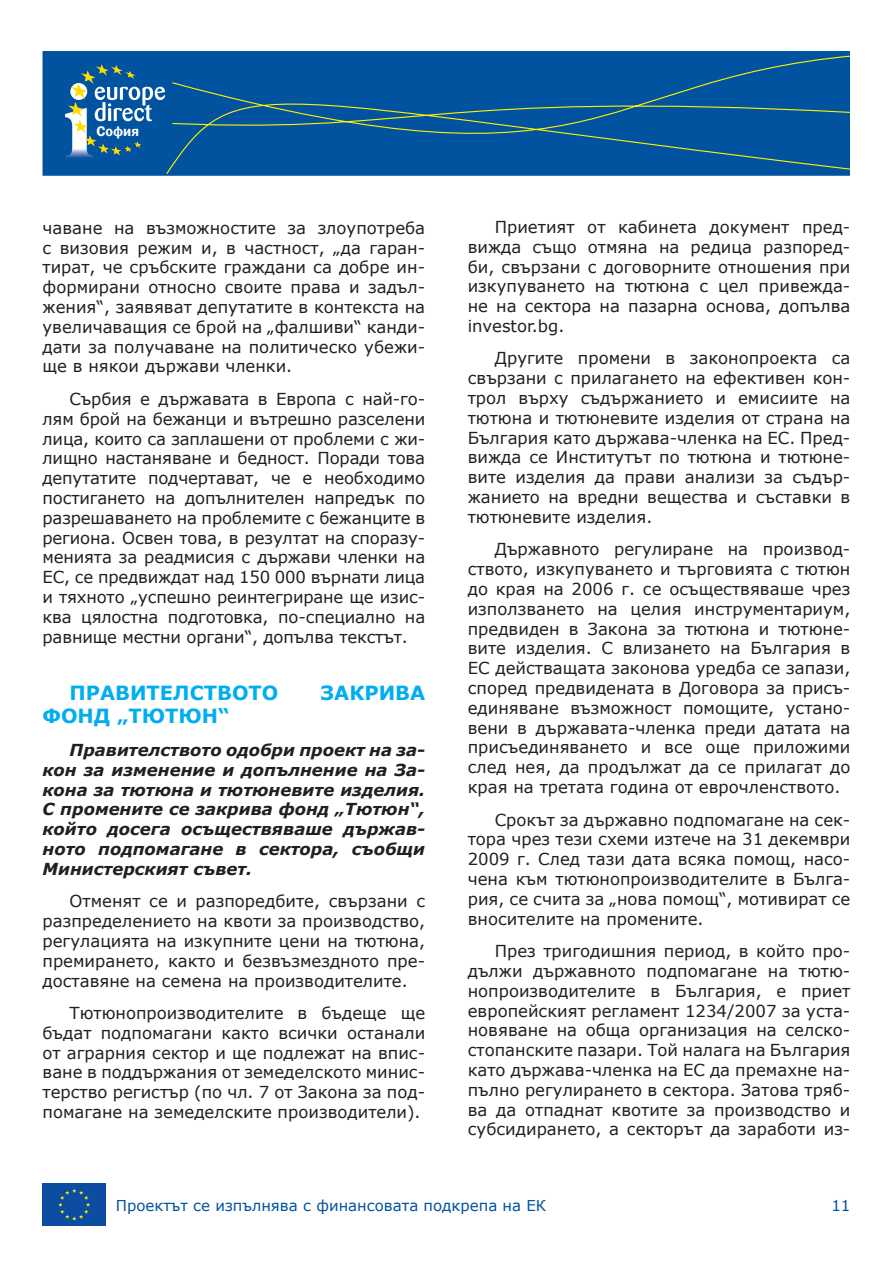
<style>
.page{position:relative;width:893px;height:1263px;background:#fff}
.page>*{position:absolute;margin:0;border:0;box-sizing:border-box;transform-origin:0 0}
.t1{font:700 19.5px "Verdana";color:#00aeef}
.t2{font:16.5px/19.8px "Verdana";color:#231f20;text-align:justify}
.t3{font:italic 700 16.5px/19.8px "Verdana";color:#231f20;text-align:justify}
.t4{font:15px "Verdana";color:#0153a0}
.t5{font:600 14.25px "Franklin Gothic";color:#fff}
</style>
<div class="page">
<div style="left:43px;top:51px;width:807px;height:125px;background:#0153a0"></div>
<svg style="left:128px;top:55px;width:722px;height:121px"></svg>
<div style="left:57px;top:57px;width:115px;height:110px;background:#0153a0;border-radius:10px"></div>
<svg style="left:65px;top:64px;width:100px;height:94px"></svg>
<div style="left:43px;top:1183px;width:63px;height:43px;background:#0d4da1"></div>
<svg style="left:58px;top:1189px;width:32px;height:31px"></svg>
<p class="t5" style="left:96px;top:123px;width:44px">София</p>
<p class="t2" style="left:43px;top:218px;width:384px">чаване на възможностите за злоупотреба с визовия режим и, в частност, „да гаран&shy;тират, че сръбските граждани са добре ин&shy;формирани относно своите права и задъл&shy;жения“, заявяват депутатите в контекста на увеличаващия се брой на „фалшиви“ канди&shy;дати за получаване на политическо убежи&shy;ще в някои държави членки.</p>
<p class="t2" style="left:43px;top:389px;width:384px;text-indent:27px">Сърбия е държавата в Европа с най-го&shy;лям брой на бежанци и вътрешно разселени лица, които са заплашени от проблеми с жи&shy;лищно настаняване и бедност. Поради това депутатите подчертават, че е необходимо постигането на допълнителен напредък по разрешаването на проблемите с бежанците в региона. Освен това, в резултат на споразу&shy;менията за реадмисия с държави членки на ЕС, се предвиждат над 150 000 върнати лица и тяхното „успешно реинтегриране ще изис&shy;ква цялостна подготовка, по-специално на равнище местни органи“, допълва текстът.</p>
<p class="t1" style="left:70px;top:679px;width:210px">П равителството</p>
<p class="t1" style="left:320px;top:679px;width:106px">закрива</p>
<p class="t1" style="left:43px;top:702px;width:188px">фонд „Тютюн“</p>
<p class="t3" style="left:43px;top:740px;width:384px;text-indent:27px">Правителството одобри проект на за&shy;кон за изменение и допълнение на За&shy;кона за тютюна и тютюневите изделия.<br>С промените се закрива фонд „Тютюн“, който досега осъществяваше държав&shy;ното подпомагане в сектора, съобщи Министерският съвет.</p>
<p class="t2" style="left:43px;top:891px;width:384px;text-indent:27px">Отменят се и разпоредбите, свързани с разпределението на квоти за производство, регулацията на изкупните цени на тютюна, премирането, както и безвъзмездното пре&shy;доставяне на семена на производителите.</p>
<p class="t2" style="left:43px;top:1003px;width:384px;text-indent:27px">Тютюнопроизводителите в бъдеще ще бъдат подпомагани както всички останали от аграрния сектор и ще подлежат на впис&shy;ване в поддържания от земеделското минис&shy;терство регистър (по чл. 7 от Закона за под&shy;помагане на земеделските производители).</p>
<p class="t2" style="left:468px;top:217px;width:384px;text-indent:27px">Приетият от кабинета документ пред&shy;вижда също отмяна на редица разпоред&shy;би, свързани с договорните отношения при изкупуването на тютюна с цел привежда&shy;не на сектора на пазарна основа, допълва investor.bg.</p>
<p class="t2" style="left:468px;top:348px;width:384px;text-indent:27px">Другите промени в законопроекта са свързани с прилагането на ефективен кон&shy;трол върху съдържанието и емисиите на тютюна и тютюневите изделия от страна на България като държава-членка на ЕС. Пред&shy;вижда се Институтът по тютюна и тютюне&shy;вите изделия да прави анализи за съдър&shy;жанието на вредни вещества и съставки в тютюневите изделия.</p>
<p class="t2" style="left:468px;top:539px;width:384px;text-indent:27px">Държавното регулиране на производ&shy;ството, изкупуването и търговията с тютюн до края на 2006 г. се осъществяваше чрез използването на целия инструментариум, предвиден в Закона за тютюна и тютюне&shy;вите изделия. С влизането на България в ЕС действащата законова уредба се запази, според предвидената в Договора за присъ&shy;единяване възможност помощите, устано&shy;вени в държавата-членка преди датата на присъединяването и все още приложими след нея, да продължат да се прилагат до края на третата година от еврочленството.</p>
<p class="t2" style="left:468px;top:809px;width:384px;text-indent:27px">Срокът за държавно подпомагане на сек&shy;тора чрез тези схеми изтече на 31 декември 2009 г. След тази дата всяка помощ, насо&shy;чена към тютюнопроизводителите в Бълга&shy;рия, се счита за „нова помощ“, мотивират се вносителите на промените.</p>
<p class="t2" style="left:468px;top:941px;width:384px;text-indent:27px">През тригодишния период, в който про&shy;дължи държавното подпомагане на тютю&shy;нопроизводителите в България, е приет европейският регламент 1234/2007 за уста&shy;новяване на обща организация на селско&shy;стопанските пазари. Той налага на България като държава-членка на ЕС да премахне на&shy;пълно регулирането в сектора. Затова тряб&shy;ва да отпаднат квотите за производство и субсидирането, а секторът да заработи из-</p>
<p class="t4" style="left:116px;top:1195px;width:432px">Проектът се изпълнява с финансовата подкрепа на ЕК</p>
<p class="t4" style="left:831px;top:1195px;width:21px">11</p>
</div>
